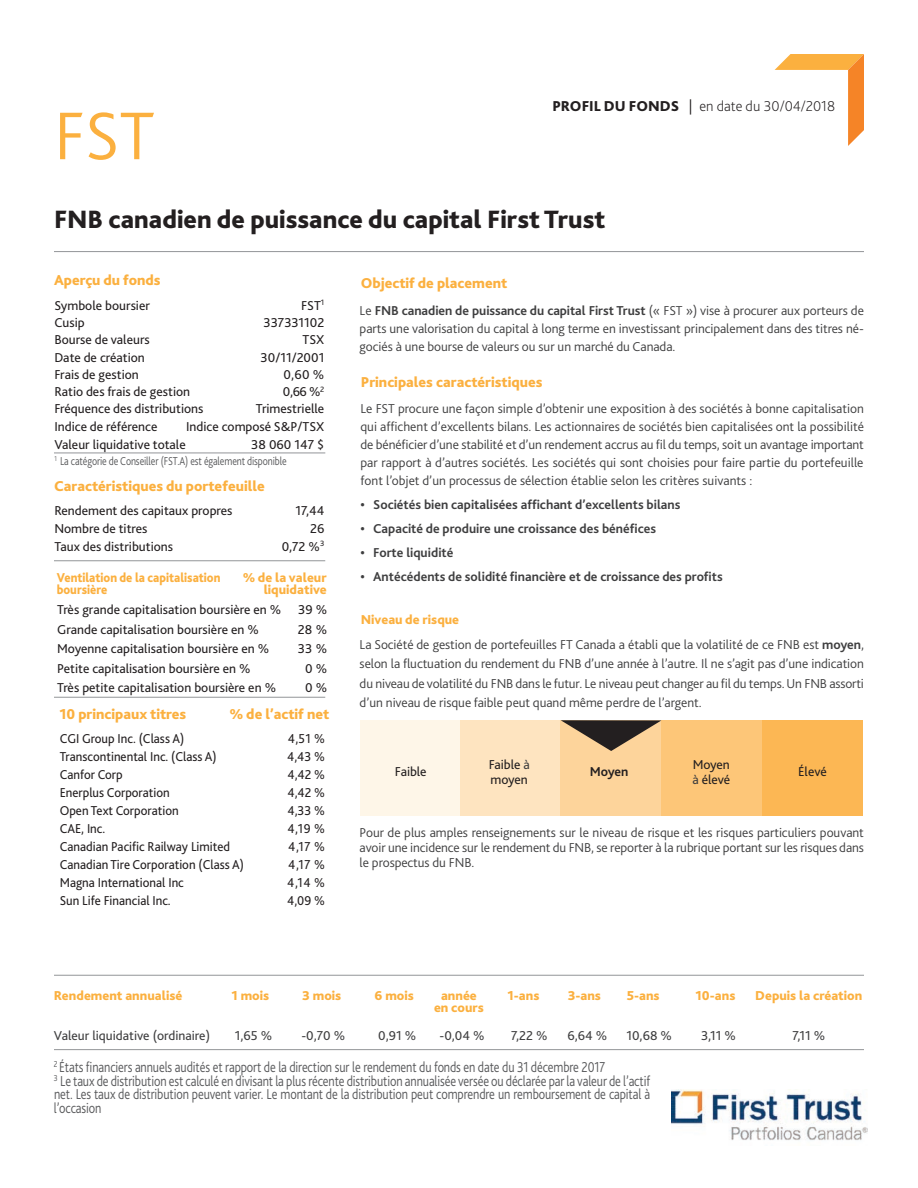
<style>
.page{position:relative;width:918px;height:1188px;background:#fff}
.page>*{position:absolute;margin:0;border:0;box-sizing:border-box;transform-origin:0 0}
.t1{font:300 70.5px "Bliss 2";color:#fbb03f}
.t2{font:800 26.25px "Bliss 2";color:#231f20}
.t3{font:300 15px/13.5px "Bliss 2";letter-spacing:-.01em;color:#57585a;scale:.83 1}
.t4{font:800 15px "Bliss 2";color:#fbb03f}
.t5{font:200 15px "Bliss 2";color:#231f20}
.t6{font:300 13.5px/18px "Bliss 2";letter-spacing:-.005em;color:#3e3e3f;text-align:justify}
.t7{font:13.5px/15px "Bliss 2";color:#231f20}
.t8{font:13.5px "Bliss 2";color:#231f20;scale:.95 1}
.t9{font:700 13.5px "Bliss 2";color:#3e3e3f}
.t10{font:800 13.5px "Bliss 2";color:#fbb03f}
.t11{font:13.5px "Bliss 2";color:#3e3e3f}
.t12{font:800 13.5px "Bliss 2";color:#fbb03f;scale:.9 1}
.t13{font:700 13.5px "Bliss 2";letter-spacing:-.01em;color:#231f20}
.t14{font:300 12px "Bliss 2";letter-spacing:-.01em;color:#57585a;scale:.83 1}
.s1{font-weight:800}
.s2{font-weight:300}
.s3{font-weight:700}
.s4{font-weight:800;color:#fbb03f}
.s5{color:#3e3e3f}
</style>
<div class="page">
<img style="left:672px;top:1090px;width:196px;height:51px">
<hr style="left:54px;top:251px;width:810px;height:1px;background:#939598">
<svg style="left:775px;top:54px;width:89px;height:92px"></svg>
<hr style="left:54px;top:453px;width:271px;height:1px;background:#939598">
<hr style="left:54px;top:560px;width:271px;height:1px;background:#939598">
<hr style="left:54px;top:975px;width:810px;height:1px;background:#939598">
<hr style="left:54px;top:1049px;width:810px;height:1px;background:#939598">
<hr style="left:54px;top:697px;width:271px;height:1px;background:#939598">
<div style="left:360px;top:720px;width:101px;height:96px;background:#fef6e8"></div>
<div style="left:460px;top:720px;width:101px;height:96px;background:#fee4c0"></div>
<div style="left:561px;top:720px;width:100px;height:96px;background:#fdd49b"></div>
<div style="left:661px;top:720px;width:101px;height:96px;background:#fdc678"></div>
<div style="left:762px;top:720px;width:100px;height:96px;background:#fcb754"></div>
<svg style="left:561px;top:720px;width:100px;height:31px"></svg>
<h1 class="t1" style="left:54px;top:109px;width:102px">FST</h1>
<p class="t5" style="left:552px;top:100px;width:284px"><span class="s1">PROFIL DU FONDS</span> <span class="s2">|</span> en date du 30/04/2018</p>
<h2 class="t2" style="left:54px;top:209px;width:553px">FNB canadien de puissance du capital First Trust</h2>
<p class="t4" style="left:54px;top:274px;width:108px">Aperçu du fonds</p>
<p class="t7" style="left:54px;top:299px;width:97px">Symbole boursier</p>
<p class="t7" style="left:301px;top:299px;width:25px">FST<sup>1</sup></p>
<p class="t7" style="left:54px;top:316px;width:32px">Cusip</p>
<p class="t7" style="left:264px;top:316px;width:62px">337331102</p>
<p class="t7" style="left:54px;top:334px;width:97px">Bourse de valeurs</p>
<p class="t7" style="left:303px;top:334px;width:23px">TSX</p>
<p class="t7" style="left:54px;top:351px;width:92px">Date de création</p>
<p class="t7" style="left:261px;top:351px;width:65px">30/11/2001</p>
<p class="t7" style="left:54px;top:368px;width:86px">Frais de gestion</p>
<p class="t7" style="left:283px;top:368px;width:42px">0,60 %</p>
<p class="t7" style="left:54px;top:385px;width:137px">Ratio des frais de gestion</p>
<p class="t7" style="left:283px;top:385px;width:43px">0,66 %<sup>2</sup></p>
<p class="t7" style="left:54px;top:403px;width:151px">Fréquence des distributions</p>
<p class="t7" style="left:256px;top:403px;width:70px">Trimestrielle</p>
<p class="t7" style="left:54px;top:420px;width:105px">Indice de référence</p>
<p class="t7" style="left:186px;top:420px;width:140px">Indice composé S&amp;P/TSX</p>
<p class="t7" style="left:54px;top:439px;width:133px">Valeur liquidative totale</p>
<p class="t7" style="left:251px;top:439px;width:75px">38 060 147 $</p>
<p class="t14" style="left:54px;top:457px;width:282px"><sup>1</sup> La catégorie de Conseiller (FST.A) est également disponible</p>
<p class="t4" style="left:54px;top:480px;width:212px">Caractéristiques du portefeuille</p>
<p class="t7" style="left:54px;top:504px;width:180px">Rendement des capitaux propres</p>
<p class="t7" style="left:296px;top:504px;width:30px">17,44</p>
<p class="t7" style="left:54px;top:522px;width:95px">Nombre de titres</p>
<p class="t7" style="left:310px;top:522px;width:16px">26</p>
<p class="t7" style="left:54px;top:540px;width:120px">Taux des distributions</p>
<p class="t7" style="left:282px;top:540px;width:44px">0,72 %<sup>3</sup></p>
<p class="t12" style="left:57px;top:572px;width:183px">Ventilation de la capitalisation</p>
<p class="t10" style="left:243px;top:572px;width:86px">% de la valeur</p>
<p class="t12" style="left:57px;top:584px;width:58px">boursière</p>
<p class="t10" style="left:264px;top:584px;width:65px">liquidative</p>
<p class="t7" style="left:57px;top:601px;width:271px;line-height:19.5px">Très grande capitalisation boursière en % 39 %<br>Grande capitalisation boursière en %</p>
<p class="t7" style="left:298px;top:623px;width:31px">28 %</p>
<p class="t7" style="left:57px;top:642px;width:214px">Moyenne capitalisation boursière en %</p>
<p class="t7" style="left:298px;top:642px;width:31px">33 %</p>
<p class="t7" style="left:57px;top:662px;width:195px">Petite capitalisation boursière en %</p>
<p class="t7" style="left:305px;top:662px;width:23px">0 %</p>
<p class="t7" style="left:57px;top:681px;width:220px">Très petite capitalisation boursière en %</p>
<p class="t7" style="left:305px;top:681px;width:23px">0 %</p>
<p class="t4" style="left:59px;top:709px;width:128px">10 principaux titres</p>
<p class="t4" style="left:230px;top:709px;width:101px">% de l’actif net</p>
<p class="t8" style="left:60px;top:734px;width:133px">CGI Group Inc. (Class A)</p>
<p class="t8" style="left:288px;top:734px;width:41px">4,51 %</p>
<p class="t8" style="left:60px;top:752px;width:167px">Transcontinental Inc. (Class A)</p>
<p class="t8" style="left:287px;top:752px;width:41px">4,43 %</p>
<p class="t8" style="left:60px;top:770px;width:68px">Canfor Corp</p>
<p class="t8" style="left:288px;top:770px;width:41px">4,42 %</p>
<p class="t8" style="left:60px;top:788px;width:117px">Enerplus Corporation</p>
<p class="t8" style="left:288px;top:788px;width:41px">4,42 %</p>
<p class="t8" style="left:60px;top:806px;width:127px">Open Text Corporation</p>
<p class="t8" style="left:288px;top:806px;width:41px">4,33 %</p>
<p class="t8" style="left:60px;top:824px;width:49px">CAE, Inc.</p>
<p class="t8" style="left:287px;top:824px;width:41px">4,19 %</p>
<p class="t8" style="left:60px;top:842px;width:181px">Canadian Pacific Railway Limited</p>
<p class="t8" style="left:288px;top:842px;width:40px">4,17 %</p>
<p class="t8" style="left:60px;top:860px;width:195px">Canadian Tire Corporation (Class A)</p>
<p class="t8" style="left:288px;top:860px;width:40px">4,17 %</p>
<p class="t8" style="left:60px;top:878px;width:132px">Magna International Inc</p>
<p class="t8" style="left:287px;top:878px;width:41px">4,14 %</p>
<p class="t8" style="left:60px;top:896px;width:118px">Sun Life Financial Inc.</p>
<p class="t8" style="left:287px;top:896px;width:41px">4,09 %</p>
<p class="t4" style="left:361px;top:277px;width:148px">Objectif de placement</p>
<p class="t6" style="left:360px;top:303px;width:506px">Le <span class="s3">FNB canadien de puissance du capital First Trust</span> (« FST ») vise à procurer aux porteurs de parts une valorisation du capital à long terme en investissant principalement dans des titres né&shy;gociés à une bourse de valeurs ou sur un marché du Canada.</p>
<p class="t4" style="left:361px;top:376px;width:183px">Principales caractéristiques</p>
<p class="t6" style="left:360px;top:401px;width:505px">Le FST procure une façon simple d’obtenir une exposition à des sociétés à bonne capitalisation qui affichent d’excellents bilans. Les actionnaires de sociétés bien capitalisées ont la possibilité de bénéficier d’une stabilité et d’un rendement accrus au fil du temps, soit un avantage important par rapport à d’autres sociétés. Les sociétés qui sont choisies pour faire partie du portefeuille font l’objet d’un processus de sélection établie selon les critères suivants :</p>
<p class="t9" style="left:360px;top:500px;width:322px">• Sociétés bien capitalisées affichant d’excellents bilans</p>
<p class="t9" style="left:360px;top:524px;width:297px">• Capacité de produire une croissance des bénéfices</p>
<p class="t9" style="left:360px;top:548px;width:94px">• Forte liquidité</p>
<p class="t9" style="left:360px;top:572px;width:364px">• Antécédents de solidité financière et de croissance des profits</p>
<p class="t6" style="left:360px;top:608px;width:506px;line-height:25.3px"><span class="s4">Niveau de risque<br></span>La Société de gestion de portefeuilles FT Canada a établi que la volatilité de ce FNB est <span class="s3">moyen</span>,</p>
<p class="t6" style="left:360px;top:655px;width:506px;line-height:19.5px">selon la fluctuation du rendement du FNB d’une année à l’autre. Il ne s’agit pas d’une indication du niveau de volatilité du FNB dans le futur. Le niveau peut changer au fil du temps. Un FNB assorti d’un niveau de risque faible peut quand même perdre de l’argent.</p>
<p class="t7" style="left:489px;top:758px;width:42px">Faible <span class="s5">à </span>moyen</p>
<p class="t7" style="left:692px;top:758px;width:39px">Moyen <span class="s5">à</span> élevé</p>
<p class="t7" style="left:395px;top:765px;width:33px">Faible</p>
<p class="t13" style="left:590px;top:767px;width:40px">Moyen</p>
<p class="t7" style="left:798px;top:765px;width:30px">Élevé</p>
<p class="t6" style="left:360px;top:826px;width:506px;line-height:15px">Pour de plus amples renseignements sur le niveau de risque et les risques particuliers pouvant avoir une incidence sur le rendement du FNB, se reporter à la rubrique portant sur les risques dans le prospectus du FNB.</p>
<p class="t10" style="left:54px;top:990px;width:130px">Rendement annualisé</p>
<p class="t10" style="left:232px;top:990px;width:39px">1 mois</p>
<p class="t10" style="left:302px;top:990px;width:41px">3 mois</p>
<p class="t10" style="left:375px;top:990px;width:41px">6 mois</p>
<p class="t10" style="left:441px;top:990px;width:37px">année</p>
<p class="t10" style="left:508px;top:990px;width:33px">1-ans</p>
<p class="t10" style="left:568px;top:990px;width:35px">3-ans</p>
<p class="t10" style="left:627px;top:990px;width:34px">5-ans</p>
<p class="t10" style="left:696px;top:990px;width:41px">10-ans</p>
<p class="t10" style="left:755px;top:990px;width:109px">Depuis la création</p>
<p class="t10" style="left:434px;top:1002px;width:51px">en cours</p>
<p class="t11" style="left:54px;top:1030px;width:158px">Valeur liquidative (ordinaire)</p>
<p class="t11" style="left:235px;top:1030px;width:39px">1,65 %</p>
<p class="t11" style="left:301px;top:1030px;width:45px">-0,70 %</p>
<p class="t11" style="left:378px;top:1030px;width:39px">0,91 %</p>
<p class="t11" style="left:440px;top:1030px;width:46px">-0,04 %</p>
<p class="t11" style="left:511px;top:1030px;width:38px">7,22 %</p>
<p class="t11" style="left:568px;top:1030px;width:41px">6,64 %</p>
<p class="t11" style="left:626px;top:1030px;width:47px">10,68 %</p>
<p class="t11" style="left:701px;top:1030px;width:36px">3,11 %</p>
<p class="t11" style="left:792px;top:1030px;width:34px">7,11 %</p>
<p class="t3" style="left:54px;top:1062px;width:720px"><sup>2</sup> États financiers annuels audités et rapport de la direction sur le rendement du fonds en date du 31 décembre 2017<br><sup>3</sup> Le taux de distribution est calculé en divisant la plus récente distribution annualisée versée ou déclarée par la valeur de l’actif net. Les taux de distribution peuvent varier. Le montant de la distribution peut comprendre un remboursement de capital à l’occasion</p>
</div>
